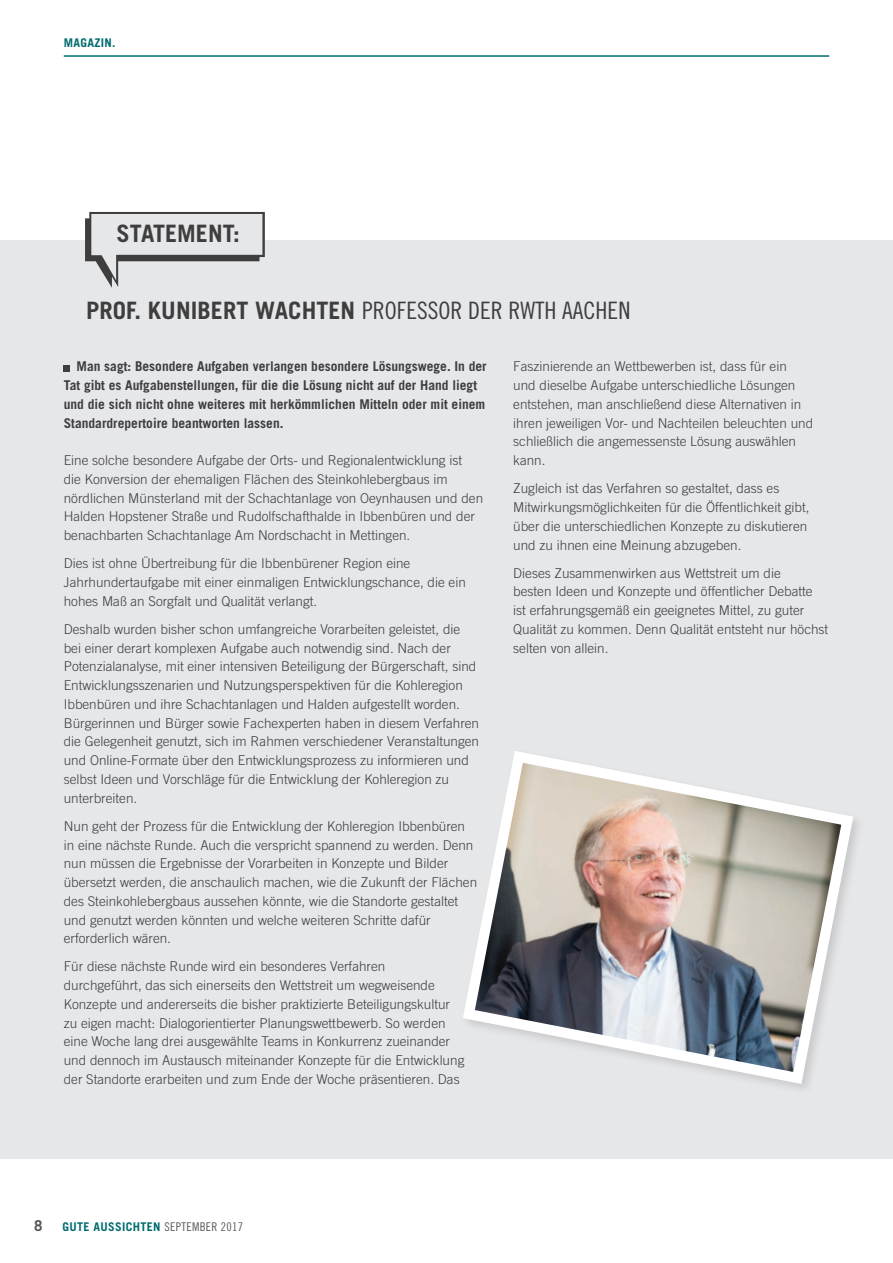
<style>
.page{position:relative;width:893px;height:1263px;background:#fff}
.page>*{position:absolute;margin:0;border:0;box-sizing:border-box;transform-origin:0 0}
.t1{font:700 24px "Trade Gothic";letter-spacing:.005em;color:#3e3e3f}
.t2{font:24px "Trade Gothic LT Std Cn 18";letter-spacing:.005em;color:#3e3e3f}
.t3{font:700 15px "Trade Gothic";color:#57585a}
.t4{font:300 13.5px/18.8px "Trade Gothic";color:#3e3e3f}
.t5{font:700 13.5px/18.8px "Trade Gothic";color:#3e3e3f}
.t6{font:700 12px "Trade Gothic";letter-spacing:.025em;color:#006b70}
.s1{font-family:"Trade Gothic LT Std Cn 18";font-weight:400}
.s2{font-family:"Trade Gothic LT Std Cn 18";font-weight:400;color:#57585a}
</style>
<div class="page">
<div style="left:0;top:240px;width:893px;height:919px;background:#e6e7e9"></div>
<img style="left:463px;top:751px;width:395px;height:338px">
<svg style="left:85px;top:212px;width:180px;height:76px"></svg>
<svg style="left:64px;top:365px;width:6px;height:6px"></svg>
<hr style="left:64px;top:55px;width:765px;height:2px;background:#006b70">
<p class="t6" style="left:64px;top:35px;width:53px">Magazin.</p>
<h1 class="t1" style="left:116px;top:219px;width:125px">Statement:</h1>
<h1 class="t1" style="left:86px;top:295px;width:435px">Prof. Kunibert Wachten <span class="s1">PROFESSOR DER RWTH</span></h1>
<h1 class="t2" style="left:562px;top:296px;width:70px">AACHEN</h1>
<p class="t5" style="left:64px;top:357px;width:425px;text-indent:13px">Man sagt: Besondere Aufgaben verlangen besondere Lösungswege. In der Tat gibt es Aufgabenstellungen, für die die Lösung nicht auf der Hand liegt und die sich nicht ohne weiteres mit herkömmlichen Mitteln oder mit einem Standardrepertoire beantworten lassen.</p>
<p class="t4" style="left:64px;top:451px;width:421px">Eine solche besondere Aufgabe der Orts- und Regionalentwicklung ist<br>die Konversion der ehemaligen Flächen des Steinkohlebergbaus im nördlichen Münsterland mit der Schachtanlage von Oeynhausen und den Halden Hopstener Straße und Rudolfschafthalde in Ibbenbüren und der benachbarten Schachtanlage Am Nordschacht in Mettingen.</p>
<p class="t4" style="left:64px;top:554px;width:404px">Dies ist ohne Übertreibung für die Ibbenbürener Region eine<br>Jahrhundertaufgabe mit einer einmaligen Entwicklungschance, die ein hohes Maß an Sorgfalt und Qualität verlangt.</p>
<p class="t4" style="left:64px;top:619px;width:417px">Deshalb wurden bisher schon umfangreiche Vorarbeiten geleistet, die bei einer derart komplexen Aufgabe auch notwendig sind. Nach der Potenzialanalyse, mit einer intensiven Beteiligung der Bürgerschaft, sind Entwicklungsszenarien und Nutzungsperspektiven für die Kohleregion Ibbenbüren und ihre Schachtanlagen und Halden aufgestellt worden.<br>Bürgerinnen und Bürger sowie Fachexperten haben in diesem Verfahren die Gelegenheit genutzt, sich im Rahmen verschiedener Veranstaltungen und Online-Formate über den Entwicklungsprozess zu informieren und selbst Ideen und Vorschläge für die Entwicklung der Kohleregion zu unterbreiten.</p>
<p class="t4" style="left:64px;top:816px;width:415px">Nun geht der Prozess für die Entwicklung der Kohleregion Ibbenbüren in eine nächste Runde. Auch die verspricht spannend zu werden. Denn nun müssen die Ergebnisse der Vorarbeiten in Konzepte und Bilder übersetzt werden, die anschaulich machen, wie die Zukunft der Flächen des Steinkohlebergbaus aussehen könnte, wie die Standorte gestaltet und genutzt werden könnten und welche weiteren Schritte dafür erforderlich wären.</p>
<p class="t4" style="left:64px;top:957px;width:402px">Für diese nächste Runde wird ein besonderes Verfahren durchgeführt, das sich einerseits den Wettstreit um wegweisende Konzepte und andererseits die bisher praktizierte Beteiligungskultur zu eigen macht: Dialogorientierter Planungswettbewerb. So werden eine Woche lang drei ausgewählte Teams in Konkurrenz zueinander und dennoch im Austausch miteinander Konzepte für die Entwicklung der Standorte erarbeiten und zum Ende der Woche präsentieren. Das</p>
<p class="t4" style="left:513px;top:357px;width:301px">Faszinierende an Wettbewerben ist, dass für ein<br>und dieselbe Aufgabe unterschiedliche Lösungen entstehen, man anschließend diese Alternativen in ihren jeweiligen Vor- und Nachteilen beleuchten und schließlich die angemessenste Lösung auswählen kann.</p>
<p class="t4" style="left:513px;top:479px;width:298px">Zugleich ist das Verfahren so gestaltet, dass es Mitwirkungsmöglichkeiten für die Öffentlichkeit gibt, über die unterschiedlichen Konzepte zu diskutieren und zu ihnen eine Meinung abzugeben.</p>
<p class="t4" style="left:513px;top:563px;width:316px">Dieses Zusammenwirken aus Wettstreit um die<br>besten Ideen und Konzepte und öffentlicher Debatte ist erfahrungsgemäß ein geeignetes Mittel, zu guter Qualität zu kommen. Denn Qualität entsteht nur höchst selten von allein.</p>
<p class="t3" style="left:34px;top:1216px;width:10px">8</p>
<p class="t6" style="left:63px;top:1219px;width:182px">gute Aussichten <span class="s2">SEPTEMBER 2017</span></p>
</div>
